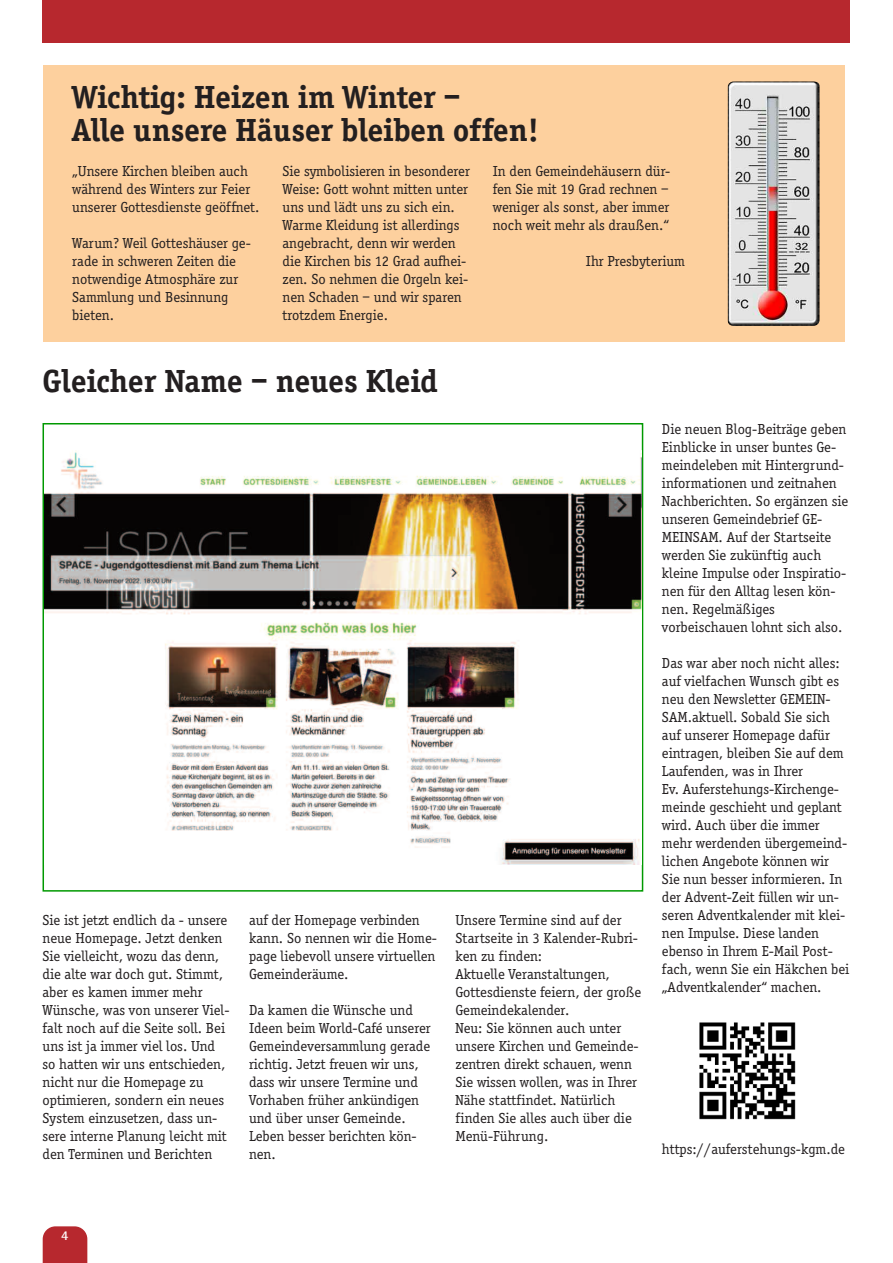
<style>
.page{position:relative;width:893px;height:1263px;background:#fff}
.page>*{position:absolute;margin:0;border:0;box-sizing:border-box;transform-origin:0 0}
.t1{font:700 33px/33px "Officina Serif";color:#231f20}
.t2{font:15px/18px "Officina Serif";color:#231f20}
.t3{font:700 13.5px "Rotis Sans Serif";color:#fff}
</style>
<div class="page">
<div style="left:43px;top:65px;width:801px;height:276px;background:#fdd09e"></div>
<img style="left:728px;top:81px;width:91px;height:245px">
<div style="left:43px;top:1226px;width:44px;height:37px;background:#b7282e"></div>
<div style="left:43px;top:0;width:807px;height:43px;background:#b7282e"></div>
<img style="left:699px;top:1022px;width:97px;height:98px">
<img style="left:44px;top:450px;width:598px;height:414px">
<h1 class="t1" style="left:72px;top:80px;width:468px">Wichtig: Heizen im Winter –<br>Alle unsere Häuser bleiben offen!</h1>
<p class="t2" style="left:72px;top:162px;width:189px">„Unsere Kirchen bleiben auch während des Winters zur Feier unserer Gottesdienste geöffnet.</p>
<p class="t2" style="left:72px;top:234px;width:180px">Warum? Weil Gotteshäuser ge&shy;rade in schweren Zeiten die notwendige Atmosphäre zur<br>Sammlung und Besinnung bieten.</p>
<p class="t2" style="left:283px;top:162px;width:189px">Sie symbolisieren in besonderer<br>Weise: Gott wohnt mitten unter uns und lädt uns zu sich ein.<br>Warme Kleidung ist allerdings angebracht, denn wir werden die Kirchen bis 12 Grad aufhei&shy;zen. So nehmen die Orgeln kei&shy;nen Schaden – und wir sparen trotzdem Energie.</p>
<p class="t2" style="left:493px;top:162px;width:179px;text-align:justify">In den Gemeindehäusern dür&shy;fen Sie mit 19 Grad rechnen – weniger als sonst, aber immer noch weit mehr als draußen.“</p>
<p class="t2" style="left:586px;top:252px;width:101px">Ihr Presbyterium</p>
<h1 class="t1" style="left:43px;top:364px;width:397px">Gleicher Name – neues Kleid</h1>
<p class="t2" style="left:43px;top:911px;width:189px">Sie ist jetzt endlich da - unsere neue Homepage. Jetzt denken<br>Sie vielleicht, wozu das denn, die alte war doch gut. Stimmt, aber es kamen immer mehr<br>Wünsche, was von unserer Viel&shy;falt noch auf die Seite soll. Bei uns ist ja immer viel los. Und so hatten wir uns entschieden, nicht nur die Homepage zu optimieren, sondern ein neues<br>System einzusetzen, dass un&shy;sere interne Planung leicht mit den Terminen und Berichten</p>
<p class="t2" style="left:249px;top:911px;width:189px">auf der Homepage verbinden kann. So nennen wir die Home&shy;page liebevoll unsere virtuellen<br>Gemeinderäume.</p>
<p class="t2" style="left:249px;top:1001px;width:183px">Da kamen die Wünsche und<br>Ideen beim World-Café unserer<br>Gemeindeversammlung gerade richtig. Jetzt freuen wir uns, dass wir unsere Termine und<br>Vorhaben früher ankündigen und über unser Gemeinde.<br>Leben besser berichten kön&shy;nen.</p>
<p class="t2" style="left:455px;top:911px;width:187px">Unsere Termine sind auf der<br>Startseite in 3 Kalender-Rubri&shy;ken zu finden:<br>Aktuelle Veranstaltungen,<br>Gottesdienste feiern, der große<br>Gemeindekalender.<br>Neu: Sie können auch unter unsere Kirchen und Gemeinde&shy;zentren direkt schauen, wenn<br>Sie wissen wollen, was in Ihrer<br>Nähe stattfindet. Natürlich finden Sie alles auch über die<br>Menü-Führung.</p>
<p class="t2" style="left:662px;top:419px;width:188px">Die neuen Blog-Beiträge geben<br>Einblicke in unser buntes Ge&shy;meindeleben mit Hintergrund&shy;informationen und zeitnahen<br>Nachberichten. So ergänzen sie unseren Gemeindebrief GE-<br>MEINSAM. Auf der Startseite werden Sie zukünftig auch kleine Impulse oder Inspiratio&shy;nen für den Alltag lesen kön&shy;nen. Regelmäßiges vorbeischauen lohnt sich also.</p>
<p class="t2" style="left:662px;top:653px;width:189px">Das war aber noch nicht alles: auf vielfachen Wunsch gibt es neu den Newsletter GEMEIN-<br>SAM.aktuell. Sobald Sie sich auf unserer Homepage dafür eintragen, bleiben Sie auf dem<br>Laufenden, was in Ihrer<br>Ev. Auferstehungs-Kirchenge&shy;meinde geschieht und geplant wird. Auch über die immer mehr werdenden übergemeind&shy;lichen Angebote können wir<br>Sie nun besser informieren. In der Advent-Zeit füllen wir un&shy;seren Adventkalender mit klei&shy;nen Impulse. Diese landen ebenso in Ihrem E-Mail Post&shy;fach, wenn Sie ein Häkchen bei „Adventkalender“ machen.</p>
<p class="t2" style="left:662px;top:1139px;width:185px">https://auferstehungs-kgm.de</p>
<p class="t3" style="left:61px;top:1231px;width:9px">4</p>
</div>
